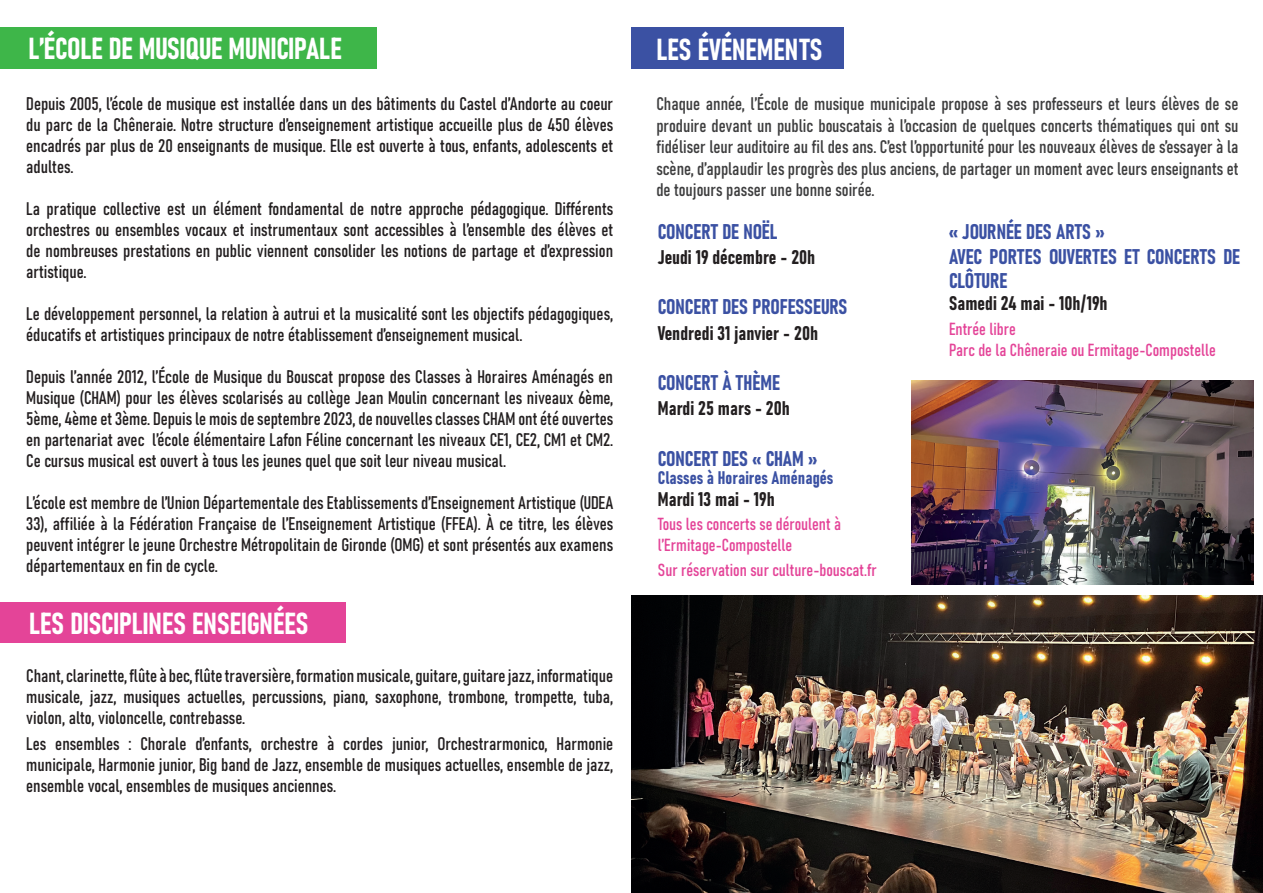
<style>
.page{position:relative;width:1263px;height:893px;background:#fff}
.page>*{position:absolute;margin:0;border:0;box-sizing:border-box;transform-origin:0 0}
.t1{font:30px "Bahnschrift";color:#fff}
.t2{font:21px/24.6px "Bahnschrift";color:#3b51a3}
.t3{font:19.5px "Bahnschrift";color:#231f20}
.t4{font:18px/21px "Bahnschrift";color:#231f20;text-align:justify}
.t5{font:18px/21.6px "Bahnschrift";color:#3e3e3f;text-align:justify}
.t6{font:18px "Bahnschrift";color:#3b51a3}
.t7{font:17.25px/21px "Bahnschrift";color:#e44498}
</style>
<div class="page">
<div style="left:0;top:27px;width:376px;height:42px;background:#3eb649"></div>
<div style="left:0;top:603px;width:345px;height:40px;background:#e44498"></div>
<div style="left:631px;top:27px;width:212px;height:42px;background:#3b51a3"></div>
<img style="left:631px;top:595px;width:632px;height:298px">
<img style="left:911px;top:381px;width:342px;height:204px">
<h1 class="t1" style="left:29px;top:30px;width:315px">L’ÉCOLE DE MUSIQUE MUNICIPALE</h1>
<p class="t4" style="left:26px;top:93px;width:588px">Depuis 2005, l’école de musique est installée dans un des bâtiments du Castel d’Andorte au coeur du parc de la Chêneraie. Notre structure d’enseignement artistique accueille plus de 450 élèves encadrés par plus de 20 enseignants de musique. Elle est ouverte à tous, enfants, adolescents et adultes.</p>
<p class="t4" style="left:26px;top:198px;width:588px">La pratique collective est un élément fondamental de notre approche pédagogique. Différents orchestres ou ensembles vocaux et instrumentaux sont accessibles à l’ensemble des élèves et de nombreuses prestations en public viennent consolider les notions de partage et d’expression artistique.</p>
<p class="t4" style="left:26px;top:303px;width:588px">Le développement personnel, la relation à autrui et la musicalité sont les objectifs pédagogiques, éducatifs et artistiques principaux de notre établissement d’enseignement musical.</p>
<p class="t4" style="left:26px;top:366px;width:589px">Depuis l’année 2012, l’École de Musique du Bouscat propose des Classes à Horaires Aménagés en Musique (CHAM) pour les élèves scolarisés au collège Jean Moulin concernant les niveaux 6ème, 5ème, 4ème et 3ème. Depuis le mois de septembre 2023, de nouvelles classes CHAM ont été ouvertes en partenariat avec l’école élémentaire Lafon Féline concernant les niveaux CE1, CE2, CM1 et CM2.<br>Ce cursus musical est ouvert à tous les jeunes quel que soit leur niveau musical.</p>
<p class="t4" style="left:26px;top:492px;width:589px">L’école est membre de l’Union Départementale des Etablissements d’Enseignement Artistique (UDEA 33), affiliée à la Fédération Française de l’Enseignement Artistique (FFEA). À ce titre, les élèves peuvent intégrer le jeune Orchestre Métropolitain de Gironde (OMG) et sont présentés aux examens départementaux en fin de cycle.</p>
<h1 class="t1" style="left:29px;top:604px;width:281px">LES DISCIPLINES ENSEIGNÉES</h1>
<p class="t4" style="left:26px;top:665px;width:588px">Chant, clarinette, flûte à bec, flûte traversière, formation musicale, guitare, guitare jazz, informatique musicale, jazz, musiques actuelles, percussions, piano, saxophone, trombone, trompette, tuba, violon, alto, violoncelle, contrebasse.</p>
<p class="t4" style="left:26px;top:733px;width:589px">Les ensembles : Chorale d’enfants, orchestre à cordes junior, Orchestrarmonico, Harmonie municipale, Harmonie junior, Big band de Jazz, ensemble de musiques actuelles, ensemble de jazz, ensemble vocal, ensembles de musiques anciennes.</p>
<h1 class="t1" style="left:656px;top:30px;width:168px">LES ÉVÉNEMENTS</h1>
<p class="t5" style="left:656px;top:93px;width:584px">Chaque année, l’École de musique municipale propose à ses professeurs et leurs élèves de se produire devant un public bouscatais à l’occasion de quelques concerts thématiques qui ont su fidéliser leur auditoire au fil des ans. C’est l’opportunité pour les nouveaux élèves de s’essayer à la scène, d’applaudir les progrès des plus anciens, de partager un moment avec leurs enseignants et de toujours passer une bonne soirée.</p>
<p class="t2" style="left:658px;top:219px;width:121px">CONCERT DE NOËL</p>
<p class="t3" style="left:658px;top:245px;width:159px">Jeudi 19 décembre - 20h</p>
<p class="t2" style="left:658px;top:294px;width:191px">CONCERT DES PROFESSEURS</p>
<p class="t3" style="left:658px;top:320px;width:162px">Vendredi 31 janvier - 20h</p>
<p class="t2" style="left:658px;top:370px;width:124px">CONCERT À THÈME</p>
<p class="t3" style="left:658px;top:396px;width:134px">Mardi 25 mars - 20h</p>
<p class="t2" style="left:658px;top:446px;width:161px">CONCERT DES « CHAM »</p>
<p class="t6" style="left:658px;top:466px;width:177px">Classes à Horaires Aménagés</p>
<p class="t3" style="left:658px;top:487px;width:118px">Mardi 13 mai - 19h</p>
<p class="t7" style="left:658px;top:513px;width:185px">Tous les concerts se déroulent à l’Ermitage-Compostelle</p>
<p class="t7" style="left:658px;top:559px;width:220px">Sur réservation sur culture-bouscat.fr</p>
<p class="t2" style="left:949px;top:219px;width:293px">« JOURNÉE DES ARTS »<br>AVEC PORTES OUVERTES ET CONCERTS DE<br>CLÔTURE</p>
<p class="t3" style="left:949px;top:291px;width:160px">Samedi 24 mai - 10h/19h</p>
<p class="t7" style="left:949px;top:318px;width:268px">Entrée libre<br>Parc de la Chêneraie ou Ermitage-Compostelle</p>
</div>
